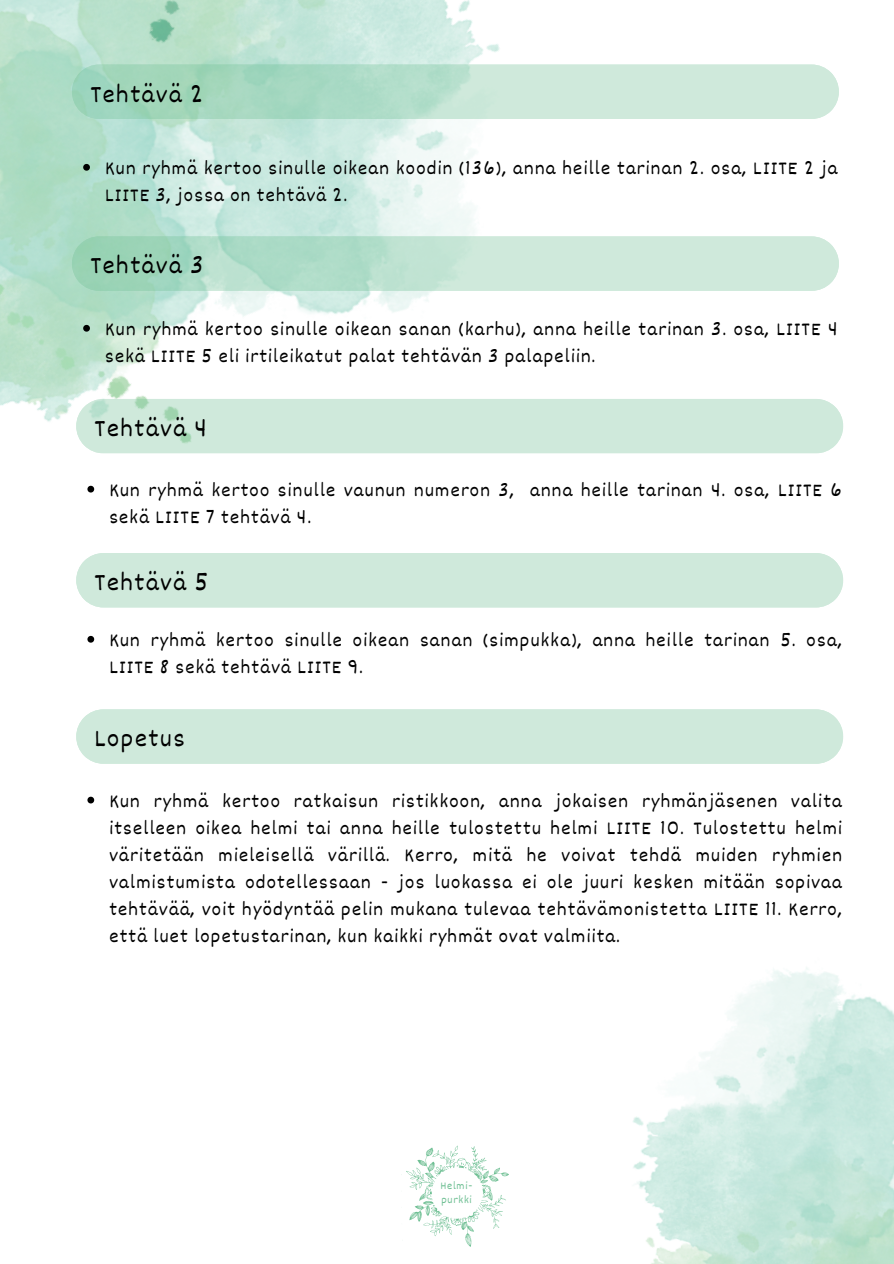
<style>
.page{position:relative;width:894px;height:1264px;background:#fff}
.page>*{position:absolute;margin:0;border:0;box-sizing:border-box;transform-origin:0 0}
.t1{font:25.5px "Dekko";letter-spacing:.065em;color:#000}
.t2{font:19.5px/27px "Dekko";letter-spacing:.065em;color:#000}
.t3{font:11.1px/13.8px "Dekko";letter-spacing:.07em;color:#6ebf93}
</style>
<div class="page">
<img style="left:0;top:0;width:638px;height:493px">
<img style="left:633px;top:967px;width:260px;height:296px">
<svg style="left:401px;top:1145px;width:108px;height:101px"></svg>
<svg style="left:72px;top:236px;width:766px;height:55px;background:#bee2d0"></svg>
<svg style="left:83px;top:325px;width:7px;height:6px"></svg>
<div style="left:76px;top:399px;width:767px;height:54px;background:#cfe9db"></div>
<svg style="left:87px;top:486px;width:7px;height:6px"></svg>
<div style="left:76px;top:553px;width:767px;height:54px;background:#cfe9db"></div>
<svg style="left:87px;top:636px;width:7px;height:6px"></svg>
<div style="left:76px;top:709px;width:767px;height:54px;background:#cfe9db"></div>
<svg style="left:87px;top:796px;width:7px;height:7px"></svg>
<svg style="left:72px;top:65px;width:766px;height:54px;background:#bae0ce"></svg>
<svg style="left:83px;top:164px;width:7px;height:7px"></svg>
<p class="t1" style="left:90px;top:78px;width:115px">Tehtävä 2</p>
<h1 class="t2" style="left:105px;top:154px;width:733px">Kun ryhmä kertoo sinulle oikean koodin (136), anna heille tarinan 2. osa, LIITE 2 ja<br>LIITE 3, jossa on tehtävä 2.</h1>
<p class="t1" style="left:90px;top:250px;width:115px">Tehtävä 3</p>
<h1 class="t2" style="left:105px;top:315px;width:733px">Kun ryhmä kertoo sinulle oikean sanan (karhu), anna heille tarinan 3. osa, LIITE 4 sekä LIITE 5 eli irtileikatut palat tehtävän 3 palapeliin.</h1>
<p class="t1" style="left:95px;top:412px;width:114px">Tehtävä 4</p>
<h1 class="t2" style="left:109px;top:475px;width:733px">Kun ryhmä kertoo sinulle vaunun numeron 3, anna heille tarinan 4. osa, LIITE 6 sekä LIITE 7 tehtävä 4.</h1>
<p class="t1" style="left:95px;top:566px;width:115px">Tehtävä 5</p>
<h1 class="t2" style="left:109px;top:625px;width:733px">Kun ryhmä kertoo sinulle oikean sanan (simpukka), anna heille tarinan 5. osa,<br>LIITE 8 sekä tehtävä LIITE 9.</h1>
<p class="t1" style="left:95px;top:722px;width:92px">Lopetus</p>
<h1 class="t2" style="left:109px;top:786px;width:733px;text-align:justify">Kun ryhmä kertoo ratkaisun ristikkoon, anna jokaisen ryhmänjäsenen valita itselleen oikea helmi tai anna heille tulostettu helmi LIITE 10. Tulostettu helmi väritetään mieleisellä värillä. Kerro, mitä he voivat tehdä muiden ryhmien valmistumista odotellessaan - jos luokassa ei ole juuri kesken mitään sopivaa tehtävää, voit hyödyntää pelin mukana tulevaa tehtävämonistetta LIITE 11. Kerro, että luet lopetustarinan, kun kaikki ryhmät ovat valmiita.</h1>
<p class="t3" style="left:440px;top:1178px;width:33px">Helmi&shy;purkki</p>
</div>
